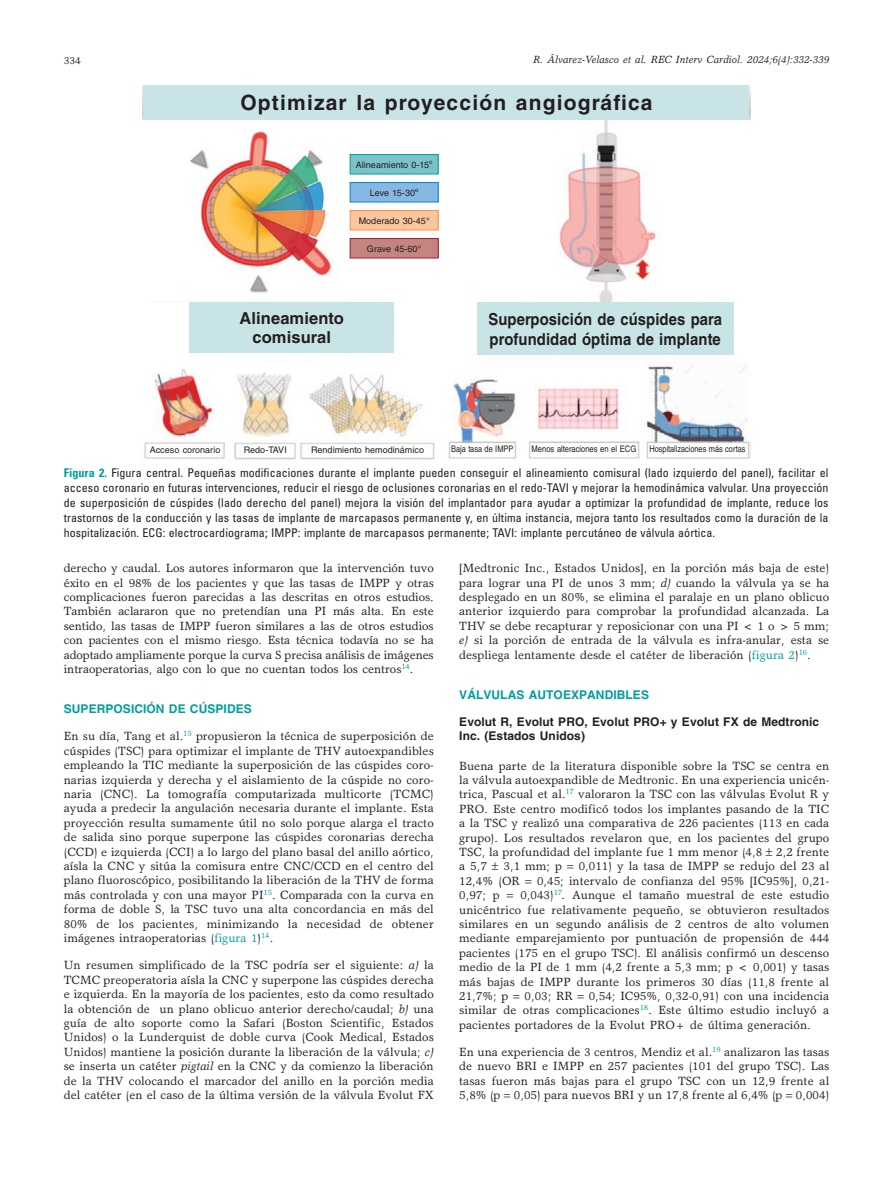
<style>
.page{position:relative;width:893px;height:1191px;background:#fff}
.page>*{position:absolute;margin:0;border:0;box-sizing:border-box;transform-origin:0 0}
.t1{font:700 21px "Helvetica LT Std";letter-spacing:.055em;color:#231f20}
.t2{font:700 16.5px/19.8px "Helvetica LT Std";letter-spacing:.005em;color:#231f20;scale:.9 1}
.t3{font:700 16.5px/19.8px "Helvetica LT Std";letter-spacing:.005em;color:#231f20;text-align:center}
.t4{font:12px/14.4px "Garth Graphic Std";letter-spacing:.005em;color:#231f20;text-align:justify}
.t5{font:condensed 12px/15px "Univers LT Std";letter-spacing:.005em;color:#231f20;text-align:justify}
.t6{font:700 12px/14.4px "Helvetica LT Std";letter-spacing:.005em;color:#231f20}
.t7{font:700 12px "Helvetica LT Std";letter-spacing:.005em;color:#009d9d}
.t8{font:italic 10.5px "Garth Graphic Std";letter-spacing:.005em;color:#231f20}
.t9{font:10.5px "Garth Graphic Std";color:#231f20}
.t10{font:9px "Helvetica LT Std";letter-spacing:-.005em;color:#231f20}
.t11{font:9px "Helvetica LT Std";letter-spacing:-.005em;color:#231f20;scale:.82 1}
.t12{font:9px "Helvetica LT Std";letter-spacing:-.005em;color:#231f20;scale:.85 1}
.s1{font-weight:700;color:#009d9d}
.s2{color:#009d9d}
.s3{font-style:italic}
</style>
<div class="page">
<img style="left:143px;top:85px;width:607px;height:375px">
<div style="left:350px;top:155px;width:88px;height:19px;background:#7ac4c7"></div>
<div style="left:350px;top:154px;width:88px;height:20px;border:1px solid #009d9d"></div>
<div style="left:350px;top:183px;width:88px;height:19px;background:#86b8e3"></div>
<div style="left:350px;top:182px;width:88px;height:20px;border:1px solid #008ace"></div>
<div style="left:350px;top:210px;width:88px;height:20px;background:#fbc69d"></div>
<div style="left:350px;top:210px;width:88px;height:20px;border:1px solid #f69351"></div>
<div style="left:350px;top:238px;width:88px;height:20px;background:#c48581"></div>
<div style="left:350px;top:238px;width:88px;height:20px;border:1px solid #9c1f37"></div>
<img style="left:251px;top:156px;width:74px;height:105px">
<div style="left:190px;top:302px;width:204px;height:51px;background:#c9e4e6"></div>
<div style="left:477px;top:302px;width:256px;height:53px;background:#c9e4e6"></div>
<div style="left:144px;top:85px;width:605px;height:34px;background:#c9e4e6"></div>
<p class="t9" style="left:64px;top:54px;width:19px">334</p>
<p class="t8" style="left:533px;top:53px;width:298px">R. Álvarez-Velasco et al. REC Interv Cardiol. 2024;6(4):332-339</p>
<h1 class="t1" style="left:240px;top:89px;width:414px">Optimizar la proyección angiográfica</h1>
<p class="t10" style="left:356px;top:159px;width:78px">Alineamiento 0-15<sup>o</sup></p>
<p class="t10" style="left:370px;top:187px;width:50px">Leve 15-30<sup>o</sup></p>
<p class="t10" style="left:359px;top:215px;width:72px">Moderado 30-45°</p>
<p class="t10" style="left:367px;top:243px;width:56px">Grave 45-60°</p>
<h2 class="t3" style="left:240px;top:308px;width:106px">Alineamiento comisural</h2>
<h2 class="t2" style="left:488px;top:309px;width:261px">Superposición de cúspides para profundidad óptima de implante</h2>
<p class="t10" style="left:150px;top:445px;width:72px">Acceso coronario</p>
<p class="t10" style="left:244px;top:445px;width:45px">Redo-TAVI</p>
<p class="t10" style="left:311px;top:445px;width:114px">Rendimiento hemodinámico</p>
<p class="t11" style="left:451px;top:444px;width:77px">Baja tasa de IMPP</p>
<p class="t12" style="left:532px;top:444px;width:125px">Menos alteraciones en el ECG</p>
<p class="t11" style="left:650px;top:444px;width:118px">Hospitalizaciones más cortas</p>
<p class="t5" style="left:64px;top:465px;width:766px"><span class="s1">Figura 2.</span> Figura central. Pequeñas modificaciones durante el implante pueden conseguir el alineamiento comisural (lado izquierdo del panel), facilitar el acceso coronario en futuras intervenciones, reducir el riesgo de oclusiones coronarias en el redo-TAVI y mejorar la hemodinámica valvular. Una proyección de superposición de cúspides (lado derecho del panel) mejora la visión del implantador para ayudar a optimizar la profundidad de implante, reduce los trastornos de la conducción y las tasas de implante de marcapasos permanente y, en última instancia, mejora tanto los resultados como la duración de la hospitalización. ECG: electrocardiograma; IMPP: implante de marcapasos permanente; TAVI: implante percutáneo de válvula aórtica.</p>
<p class="t4" style="left:64px;top:561px;width:372px">derecho y caudal. Los autores informaron que la intervención tuvo éxito en el 98% de los pacientes y que las tasas de IMPP y otras complicaciones fueron parecidas a las descritas en otros estudios.<br>También aclararon que no pretendían una PI más alta. En este sentido, las tasas de IMPP fueron similares a las de otros estudios con pacientes con el mismo riesgo. Esta técnica todavía no se ha adoptado ampliamente porque la curva S precisa análisis de imágenes intraoperatorias, algo con lo que no cuentan todos los centros<sup>14</sup>.</p>
<p class="t7" style="left:64px;top:701px;width:190px">SUPERPOSICIÓN DE CÚSPIDES</p>
<p class="t4" style="left:64px;top:729px;width:372px">En su día, Tang et al.<sup>15</sup> propusieron la técnica de superposición de cúspides (TSC) para optimizar el implante de THV autoexpandibles empleando la TIC mediante la superposición de las cúspides coro&shy;narias izquierda y derecha y el aislamiento de la cúspide no coro&shy;naria (CNC). La tomografía computarizada multicorte (TCMC) ayuda a predecir la angulación necesaria durante el implante. Esta proyección resulta sumamente útil no solo porque alarga el tracto de salida sino porque superpone las cúspides coronarias derecha (CCD) e izquierda (CCI) a lo largo del plano basal del anillo aórtico, aísla la CNC y sitúa la comisura entre CNC/CCD en el centro del plano fluoroscópico, posibilitando la liberación de la THV de forma más controlada y con una mayor PI<sup>15</sup>. Comparada con la curva en forma de doble S, la TSC tuvo una alta concordancia en más del 80% de los pacientes, minimizando la necesidad de obtener imágenes intraoperatorias (<span class="s2">figura 1</span>)<sup>14</sup>.</p>
<p class="t4" style="left:64px;top:958px;width:372px">Un resumen simplificado de la TSC podría ser el siguiente: <span class="s3">a)</span> la TCMC preoperatoria aísla la CNC y superpone las cúspides derecha e izquierda. En la mayoría de los pacientes, esto da como resultado la obtención de un plano oblicuo anterior derecho/caudal; <span class="s3">b)</span> una guía de alto soporte como la Safari (Boston Scientific, Estados Unidos) o la Lunderquist de doble curva (Cook Medical, Estados Unidos) mantiene la posición durante la liberación de la válvula; <span class="s3">c) </span>se inserta un catéter <span class="s3">pigtail</span> en la CNC y da comienzo la liberación de la THV colocando el marcador del anillo en la porción media del catéter (en el caso de la última versión de la válvula Evolut FX</p>
<p class="t4" style="left:459px;top:561px;width:371px">[Medtronic Inc., Estados Unidos], en la porción más baja de este) para lograr una PI de unos 3 mm; <span class="s3">d)</span> cuando la válvula ya se ha desplegado en un 80%, se elimina el paralaje en un plano oblicuo anterior izquierdo para comprobar la profundidad alcanzada. La THV se debe recapturar y reposicionar con una PI &lt; 1 o &gt; 5 mm; <span class="s3">e)</span> si la porción de entrada de la válvula es infra-anular, esta se despliega lentamente desde el catéter de liberación (<span class="s2">figura 2</span>)<sup>16</sup>.</p>
<p class="t7" style="left:459px;top:687px;width:191px">VÁLVULAS AUTOEXPANDIBLES</p>
<p class="t6" style="left:459px;top:714px;width:361px">Evolut R, Evolut PRO, Evolut PRO+ y Evolut FX de Medtronic<br>Inc. (Estados Unidos)</p>
<p class="t4" style="left:459px;top:758px;width:372px">Buena parte de la literatura disponible sobre la TSC se centra en la válvula autoexpandible de Medtronic. En una experiencia unicén&shy;trica, Pascual et al.<sup>17</sup> valoraron la TSC con las válvulas Evolut R y PRO. Este centro modificó todos los implantes pasando de la TIC a la TSC y realizó una comparativa de 226 pacientes (113 en cada grupo). Los resultados revelaron que, en los pacientes del grupo TSC, la profundidad del implante fue 1 mm menor (4,8 2,2 frente a 5,7</p>
<p class="t4" style="left:503px;top:859px;width:60px">3,1 mm; p</p>
<p class="t4" style="left:579px;top:859px;width:252px">0,011) y la tasa de IMPP se redujo del 23 al</p>
<p class="t4" style="left:459px;top:873px;width:62px">12,4% (OR</p>
<p class="t4" style="left:537px;top:873px;width:294px">0,45; intervalo de confianza del 95% [IC95%], 0,21-</p>
<p class="t4" style="left:459px;top:887px;width:42px">0,97; p</p>
<p class="t4" style="left:459px;top:887px;width:372px;text-indent:61px">0,043)<sup>17</sup>. Aunque el tamaño muestral de este estudio unicéntrico fue relativamente pequeño, se obtuvieron resultados similares en un segundo análisis de 2 centros de alto volumen mediante emparejamiento por puntuación de propensión de 444 pacientes (175 en el grupo TSC). El análisis confirmó un descenso medio de la PI de 1 mm (4,2 frente a 5,3 mm; p &lt; 0,001) y tasas más bajas de IMPP durante los primeros 30 días (11,8 frente al 21,7%; p</p>
<p class="t4" style="left:459px;top:988px;width:371px;text-indent:130px">0,54; IC95%, 0,32-0,91) con una incidencia similar de otras complicaciones<sup>18</sup>. Este último estudio incluyó a pacientes portadores de la Evolut PRO+ de última generación.</p>
<p class="t4" style="left:459px;top:1044px;width:371px">En una experiencia de 3 centros, Mendiz et al.<sup>19</sup> analizaron las tasas de nuevo BRI e IMPP en 257 pacientes (101 del grupo TSC). Las tasas fueron más bajas para el grupo TSC con un 12,9 frente al 5,8% (p 0,05) para nuevos BRI y un 17,8 frente al 6,4% (p 0,004)</p>
<p class="t4" style="left:525px;top:988px;width:50px">0,03; RR</p>
</div>
